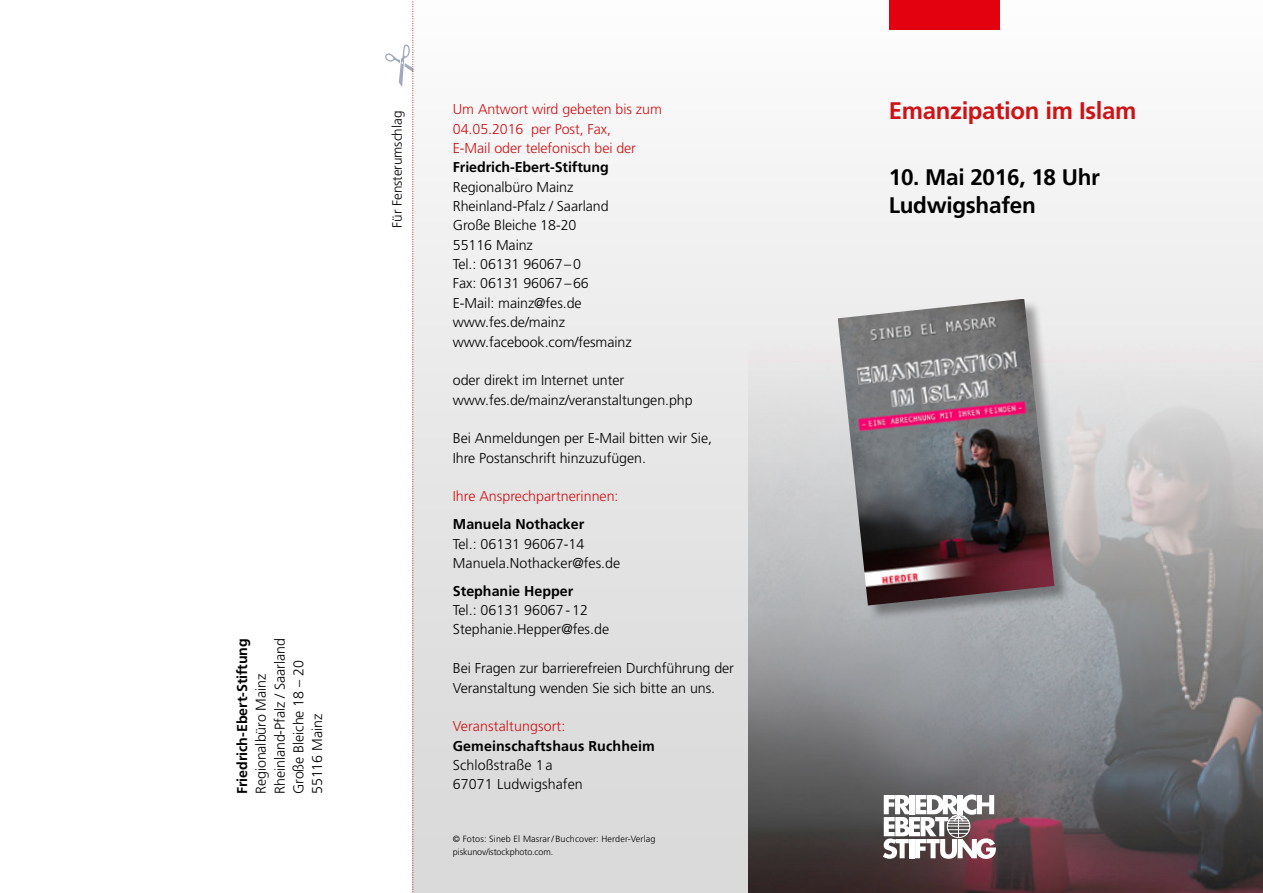
<style>
.page{position:relative;width:1263px;height:893px;background:#fff}
.page>*{position:absolute;margin:0;border:0;box-sizing:border-box;transform-origin:0 0}
.t1{font:700 24px "Frutiger CE";letter-spacing:-.015em;color:#cd1316}
.t2{font:700 22.5px/28.5px "Frutiger";letter-spacing:-.01em;color:#000}
.t3{font:300 14.25px/19.4px "Frutiger";letter-spacing:-.005em;color:#000}
.t4{font:300 14.25px/19.4px "Frutiger";letter-spacing:-.005em;color:#cd1316}
.t5{font:700 14.25px "Frutiger";color:#000}
.t6{font:300 13.5px "Frutiger";letter-spacing:-.005em;color:#000}
.t7{font:300 9px/13.5px "Frutiger";letter-spacing:.015em;color:#000}
</style>
<div class="page">
<div style="left:412px;top:0;width:851px;height:893px;background:linear-gradient(to bottom,#fbfbfb,#d6d6d6)"></div>
<img style="left:748px;top:341px;width:515px;height:552px">
<div style="left:889px;top:0;width:110px;height:30px;background:#e3000f"></div>
<svg style="left:883px;top:794px;width:113px;height:65px"></svg>
<div style="left:838px;top:299px;width:233px;height:323px;background:#000;opacity:.35"></div>
<img style="left:838px;top:299px;width:216px;height:306px">
<svg style="left:385px;top:0;width:29px;height:893px"></svg>
<p class="t5" style="left:234px;top:794px;width:157px;rotate:-90deg">Friedrich-Ebert-Stiftung</p>
<p class="t3" style="left:252px;top:794px;width:157px;line-height:18.8px;rotate:-90deg">Regionalbüro Mainz<br>Rheinland-Pfalz / Saarland<br>Große Bleiche 18 – 20<br>55116 Mainz</p>
<p class="t6" style="left:389px;top:227px;width:118px;rotate:-90deg">Für Fensterumschlag</p>
<p class="t4" style="left:453px;top:100px;width:211px">Um Antwort wird gebeten bis zum<br>04.05.2016 per Post, Fax,<br>E-Mail oder telefonisch bei der</p>
<p class="t5" style="left:453px;top:159px;width:157px">Friedrich-Ebert-Stiftung</p>
<p class="t3" style="left:453px;top:177px;width:180px">Regionalbüro Mainz<br>Rheinland-Pfalz / Saarland<br>Große Bleiche 18-20<br>55116 Mainz<br>Tel.: 06131 96067–0<br>Fax: 06131 96067–66<br>E-Mail: mainz@fes.de www.fes.de/mainz www.facebook.com/fesmainz</p>
<p class="t3" style="left:453px;top:371px;width:241px">oder direkt im Internet unter www.fes.de/mainz/veranstaltungen.php</p>
<p class="t3" style="left:453px;top:429px;width:261px">Bei Anmeldungen per E-Mail bitten wir Sie,<br>Ihre Postanschrift hinzuzufügen.</p>
<p class="t4" style="left:453px;top:487px;width:167px">Ihre Ansprechpartnerinnen:</p>
<p class="t5" style="left:453px;top:516px;width:133px">Manuela Nothacker</p>
<p class="t3" style="left:453px;top:534px;width:169px">Tel.: 06131 96067-14<br>Manuela.Nothacker@fes.de</p>
<p class="t5" style="left:453px;top:582px;width:122px">Stephanie Hepper</p>
<p class="t3" style="left:453px;top:600px;width:158px">Tel.: 06131 96067-12<br>Stephanie.Hepper@fes.de</p>
<p class="t3" style="left:453px;top:659px;width:283px">Bei Fragen zur barrierefreien Durchführung der<br>Veranstaltung wenden Sie sich bitte an uns.</p>
<p class="t4" style="left:453px;top:717px;width:114px">Veranstaltungsort:</p>
<p class="t5" style="left:453px;top:737px;width:203px">Gemeinschaftshaus Ruchheim</p>
<p class="t3" style="left:453px;top:755px;width:132px">Schloßstraße 1a<br>67071 Ludwigshafen</p>
<p class="t7" style="left:453px;top:832px;width:204px">© Fotos: Sineb El Masrar/ Buchcover: Herder-Verlag piskunov/istockphoto.com.</p>
<h1 class="t1" style="left:889px;top:97px;width:249px">Emanzipation im Islam</h1>
<h2 class="t2" style="left:889px;top:163px;width:213px">10. Mai 2016, 18 Uhr<br>Ludwigshafen</h2>
</div>
